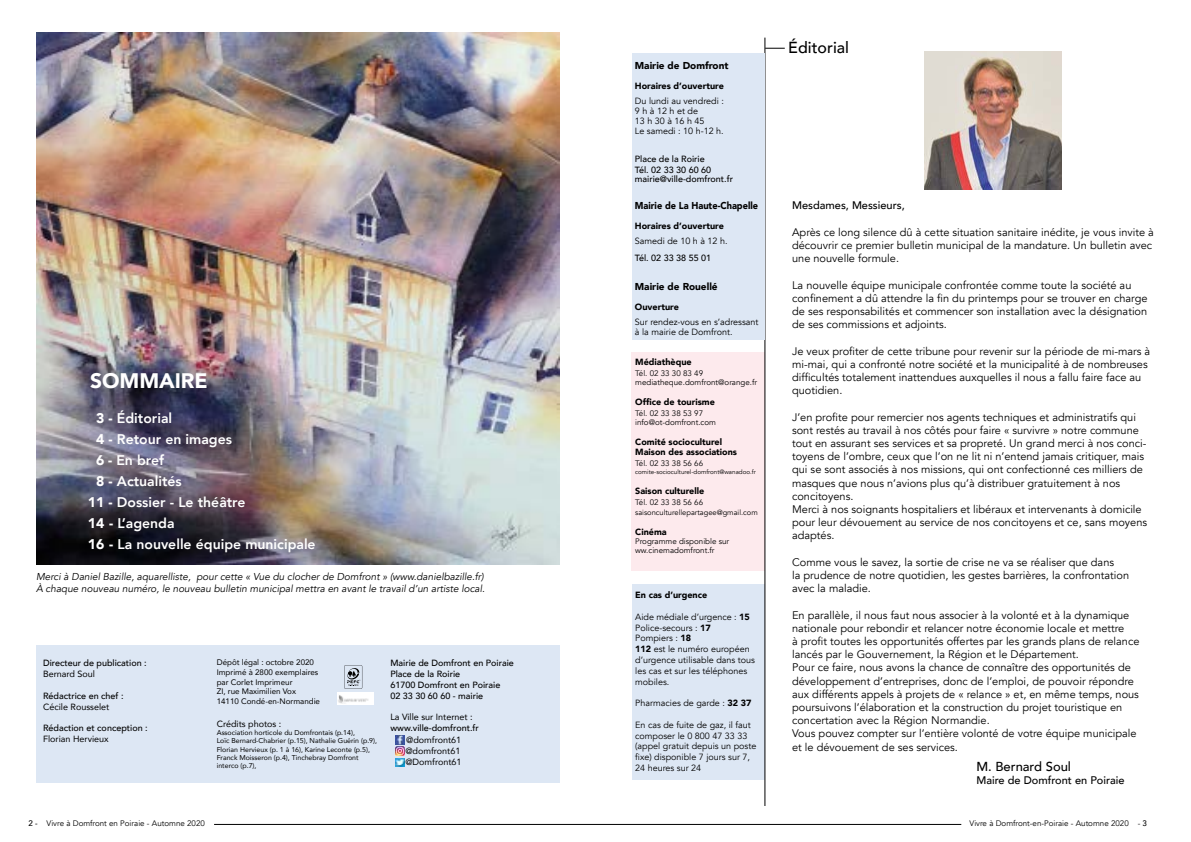
<style>
.page{position:relative;width:1191px;height:842px;background:#fff}
.page>*{position:absolute;margin:0;border:0;box-sizing:border-box;transform-origin:0 0}
.t1{font:900 21px "Avenir";color:#fff}
.t2{font:500 16px "Avenir";color:#000}
.t3{font:800 14px "Avenir";color:#fff}
.t4{font:500 13px "Avenir";color:#000}
.t5{font:11px/13.2px "Avenir";color:#000}
.t6{font:500 11px "Avenir";color:#000}
.t7{font:italic 10px/12px "Avenir";color:#000}
.t8{font:900 10px "Avenir";color:#000}
.t9{font:900 10px "Avenir";color:#000;scale:.92 1}
.t10{font:9px/10.8px "Avenir";color:#000}
.t11{font:500 9px/10.8px "Avenir";color:#000}
.t12{font:900 9px/10px "Avenir";color:#000}
.t13{font:9px/10.8px "Avenir";color:#000}
.t14{font:8px/9px "Avenir";color:#000}
.t15{font:8px/9.6px "Avenir";color:#000}
.t16{font:7.5px "Avenir";color:#000}
.t17{font:7px/8.3px "Avenir";color:#000}
.t18{font:6.2px "Avenir";color:#000}
.s1{font-weight:900}
.s2{font-weight:500}
</style>
<div class="page">
<div style="left:631px;top:584px;width:133px;height:195px;background:#dde7f4"></div>
<div style="left:631px;top:352px;width:134px;height:219px;background:#fdeaed"></div>
<div style="left:36px;top:645px;width:523px;height:137px;background:#dde7f4"></div>
<hr style="left:764px;top:38px;width:1px;height:768px;background:#000">
<svg style="left:765px;top:48px;width:19px;height:1px"></svg>
<hr style="left:214px;top:824px;width:747px;height:1px;background:#000">
<img style="left:37px;top:33px;width:522px;height:531px">
<div style="left:93px;top:375px;width:126px;height:25px;background:#000;opacity:.16"></div>
<svg style="left:395px;top:735px;width:9px;height:31px"></svg>
<div style="left:631px;top:54px;width:133px;height:286px;background:#dde7f4"></div>
<img style="left:924px;top:51px;width:138px;height:138px">
<img style="left:337px;top:693px;width:36px;height:12px">
<svg style="left:344px;top:665px;width:18px;height:24px"></svg>
<h1 class="t1" style="left:90px;top:363px;width:119px">SOMMAIRE</h1>
<p class="t3" style="left:96px;top:408px;width:77px"><span class="s1">3 -</span> Éditorial</p>
<p class="t3" style="left:96px;top:429px;width:137px"><span class="s1">4 -</span> Retour en images</p>
<p class="t3" style="left:96px;top:450px;width:69px"><span class="s1">6 -</span> En bref</p>
<p class="t3" style="left:96px;top:471px;width:87px"><span class="s1">8 -</span> Actualités</p>
<p class="t3" style="left:88px;top:492px;width:159px"><span class="s1">11 -</span> Dossier - Le théâtre</p>
<p class="t3" style="left:88px;top:513px;width:88px"><span class="s1">14 -</span> L’agenda</p>
<p class="t3" style="left:88px;top:534px;width:229px"><span class="s1">16 -</span> La nouvelle équipe municipale</p>
<p class="t7" style="left:36px;top:571px;width:450px">Merci à Daniel Bazille, aquarelliste, pour cette « Vue du clocher de Domfront » (www.danielbazille.fr)<br>À chaque nouveau numéro, le nouveau bulletin municipal mettra en avant le travail d’un artiste local.</p>
<p class="t11" style="left:43px;top:657px;width:105px">Directeur de publication :</p>
<p class="t13" style="left:43px;top:668px;width:54px">Bernard Soul</p>
<p class="t11" style="left:43px;top:690px;width:82px">Rédactrice en chef :</p>
<p class="t13" style="left:43px;top:701px;width:68px">Cécile Rousselet</p>
<p class="t11" style="left:43px;top:722px;width:106px">Rédaction et conception :</p>
<p class="t13" style="left:43px;top:733px;width:67px">Florian Hervieux</p>
<p class="t15" style="left:217px;top:657px;width:105px">Dépôt légal : octobre 2020<br>Imprimé à 2800 exemplaires par Corlet Imprimeur<br>ZI, rue Maximilien Vox<br>14110 Condé-en-Normandie</p>
<p class="t13" style="left:217px;top:718px;width:66px">Crédits photos :</p>
<p class="t17" style="left:217px;top:728px;width:162px">Association horticole du Domfrontais (p.14),<br>Loïc Bernard-Chabrier (p.15), Nathalie Guérin (p.9), Florian Hervieux (p. 1 à 16), Karine Leconte (p.5), Franck Moisseron (p.4), Tinchebray Domfront interco (p.7),</p>
<p class="t11" style="left:390px;top:657px;width:125px">Mairie de Domfront en Poiraie<br>Place de la Roirie<br>61700 Domfront en Poiraie<br>02 33 30 60 60 - mairie</p>
<p class="t13" style="left:390px;top:711px;width:84px">La Ville sur Internet :</p>
<p class="t11" style="left:390px;top:722px;width:90px">www.ville-domfront.fr</p>
<p class="t13" style="left:405px;top:734px;width:58px">@domfront61 @domfront61 @Domfront61</p>
<p class="t8" style="left:635px;top:57px;width:95px">Mairie de Domfront</p>
<p class="t12" style="left:635px;top:80px;width:90px">Horaires d’ouverture</p>
<p class="t10" style="left:635px;top:96px;width:91px;line-height:10px">Du lundi au vendredi :<br>9 h à 12 h et de<br>13 h 30 à 16 h 45<br>Le samedi : 10 h-12 h.</p>
<p class="t11" style="left:635px;top:153px;width:78px">Place de la Roirie<br>Tél. 02 33 30 60 60</p>
<p class="t11" style="left:635px;top:173px;width:100px">mairie@ville-domfront.fr</p>
<p class="t9" style="left:635px;top:197px;width:135px">Mairie de La Haute-Chapelle</p>
<p class="t12" style="left:635px;top:220px;width:90px">Horaires d’ouverture</p>
<p class="t10" style="left:635px;top:235px;width:94px">Samedi de 10 h à 12 h.</p>
<p class="t11" style="left:635px;top:252px;width:78px">Tél. 02 33 38 55 01</p>
<p class="t8" style="left:635px;top:278px;width:84px">Mairie de Rouellé</p>
<p class="t12" style="left:635px;top:302px;width:45px">Ouverture</p>
<p class="t10" style="left:635px;top:317px;width:125px;line-height:10px">Sur rendez-vous en s’adressant à la mairie de Domfront.</p>
<p class="t12" style="left:635px;top:356px;width:58px">Médiathèque</p>
<p class="t14" style="left:635px;top:368px;width:123px">Tél. 02 33 30 83 49 mediatheque.domfront@orange.fr</p>
<p class="t12" style="left:635px;top:396px;width:81px">Office de tourisme</p>
<p class="t14" style="left:635px;top:408px;width:82px">Tél. 02 33 38 53 97 info@ot-domfront.com</p>
<p class="t12" style="left:635px;top:436px;width:103px">Comité socioculturel<br>Maison des associations</p>
<p class="t14" style="left:635px;top:458px;width:69px">Tél. 02 33 38 56 66</p>
<p class="t18" style="left:635px;top:468px;width:122px">comite-socioculturel-domfront@wanadoo.fr</p>
<p class="t12" style="left:635px;top:485px;width:71px">Saison culturelle</p>
<p class="t14" style="left:635px;top:497px;width:69px">Tél. 02 33 38 56 66</p>
<p class="t16" style="left:635px;top:508px;width:124px">saisonculturellepartagee@gmail.com</p>
<p class="t12" style="left:635px;top:526px;width:33px">Cinéma</p>
<p class="t14" style="left:635px;top:536px;width:96px">Programme disponible sur ww.cinemadomfront.fr</p>
<p class="t12" style="left:635px;top:590px;width:74px">En cas d’urgence</p>
<p class="t10" style="left:635px;top:611px;width:121px">Aide médiale d’urgence : <span class="s1">15<br></span>Police-secours : <span class="s1">17<br></span>Pompiers : <span class="s1">18<br>112</span> est le numéro européen d’urgence utilisable dans tous les cas et sur les téléphones mobiles.</p>
<p class="t10" style="left:635px;top:698px;width:118px">Pharmacies de garde : <span class="s1">32 37</span></p>
<p class="t10" style="left:635px;top:719px;width:123px">En cas de fuite de gaz, il faut composer le 0 800 47 33 33 (appel gratuit depuis un poste fixe) disponible 7 jours sur 7,<br>24 heures sur 24</p>
<h2 class="t2" style="left:788px;top:34px;width:62px">Éditorial</h2>
<p class="t6" style="left:792px;top:196px;width:114px">Mesdames, Messieurs,</p>
<p class="t5" style="left:792px;top:226px;width:363px">Après ce long silence dû à cette situation sanitaire inédite, je vous invite à découvrir ce premier bulletin municipal de la mandature. Un bulletin avec une nouvelle formule.</p>
<p class="t5" style="left:792px;top:278px;width:357px">La nouvelle équipe municipale confrontée comme toute la société au confinement a dû attendre la fin du printemps pour se trouver en charge de ses responsabilités et commencer son installation avec la désignation de ses commissions et adjoints.</p>
<p class="t5" style="left:792px;top:344px;width:360px">Je veux profiter de cette tribune pour revenir sur la période de mi-mars à mi-mai, qui a confronté notre société et la municipalité à de nombreuses difficultés totalement inattendues auxquelles il nous a fallu faire face au quotidien.</p>
<p class="t5" style="left:792px;top:410px;width:356px">J’en profite pour remercier nos agents techniques et administratifs qui sont restés au travail à nos côtés pour faire « survivre » notre commune tout en assurant ses services et sa propreté. Un grand merci à nos conci&shy;toyens de l’ombre, ceux que l’on ne lit ni n’entend jamais critiquer, mais qui se sont associés à nos missions, qui ont confectionné ces milliers de masques que nous n’avions plus qu’à distribuer gratuitement à nos concitoyens.<br>Merci à nos soignants hospitaliers et libéraux et intervenants à domicile pour leur dévouement au service de nos concitoyens et ce, sans moyens adaptés.</p>
<p class="t5" style="left:792px;top:556px;width:338px">Comme vous le savez, la sortie de crise ne va se réaliser que dans<br>la prudence de notre quotidien, les gestes barrières, la confrontation avec la maladie.</p>
<p class="t5" style="left:792px;top:608px;width:349px">En parallèle, il nous faut nous associer à la volonté et à la dynamique nationale pour rebondir et relancer notre économie locale et mettre<br>à profit toutes les opportunités offertes par les grands plans de relance lancés par le Gouvernement, la Région et le Département.<br>Pour ce faire, nous avons la chance de connaître des opportunités de développement d’entreprises, donc de l’emploi, de pouvoir répondre aux différents appels à projets de « relance » et, en même temps, nous poursuivons l’élaboration et la construction du projet touristique en concertation avec la Région Normandie.<br>Vous pouvez compter sur l’entière volonté de votre équipe municipale et le dévouement de ses services.</p>
<p class="t4" style="left:976px;top:755px;width:96px">M. Bernard Soul</p>
<p class="t6" style="left:976px;top:770px;width:150px">Maire de Domfront en Poiraie</p>
<p class="t14" style="left:28px;top:818px;width:178px"><span class="s2">2 -</span> Vivre à Domfront en Poiraie - Automne 2020</p>
<p class="t14" style="left:969px;top:818px;width:179px">Vivre à Domfront-en-Poiraie - Automne 2020 - <span class="s2">3</span></p>
</div>
